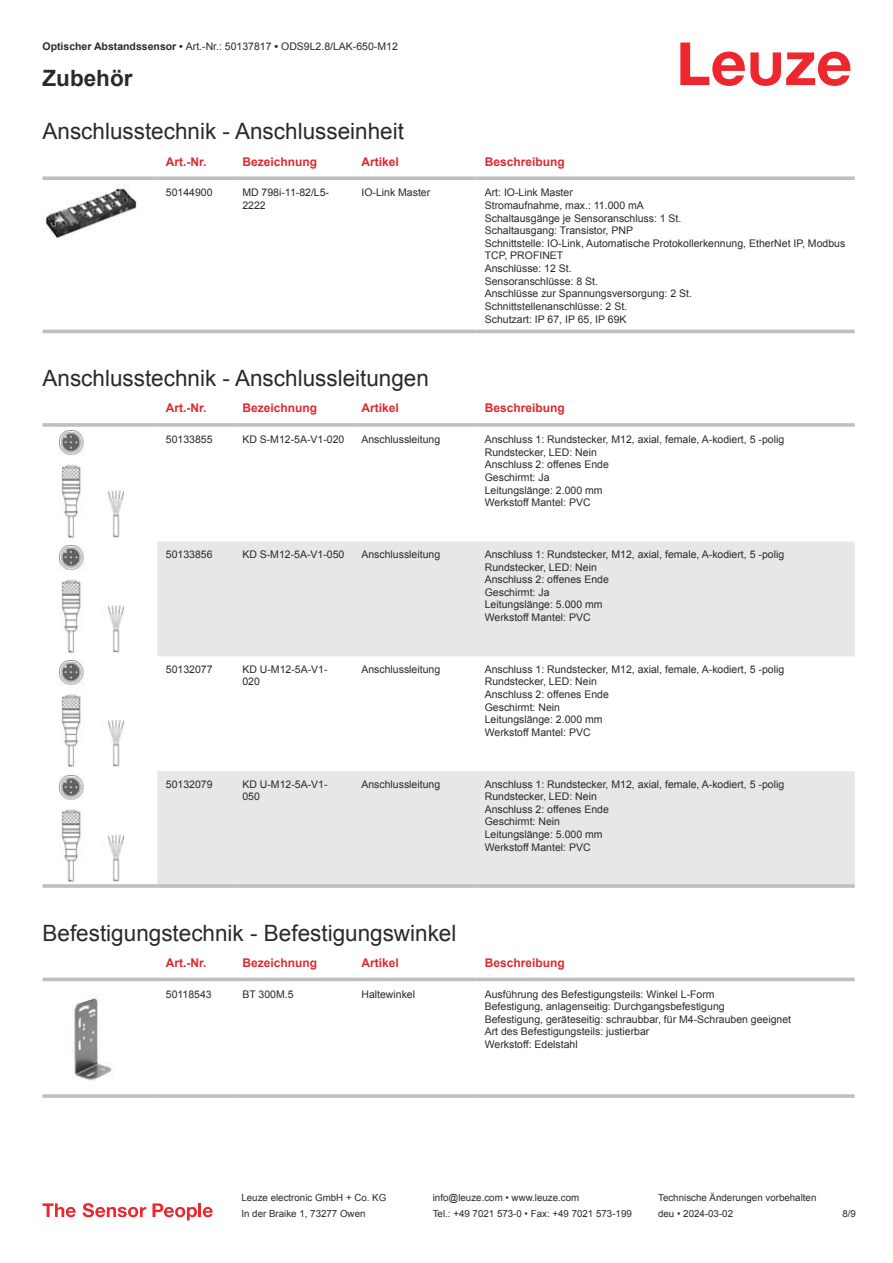
<style>
.page{position:relative;width:893px;height:1263px;background:#fff}
.page>*{position:absolute;margin:0;border:0;box-sizing:border-box;transform-origin:0 0}
.t1{font:22.5px "Arial";color:#2b292a}
.t2{font:700 22.5px "Arial";color:#2b292a}
.t3{font:700 12px "Arial";color:#db2a30}
.t4{font:10.5px/12.6px "Arial";color:#2b292a}
.t5{font:9.75px "Arial";color:#2b292a}
.s1{font-weight:700}
</style>
<div class="page">
<svg style="left:680px;top:43px;width:170px;height:43px"></svg>
<div style="left:43px;top:329px;width:812px;height:5px;background:#eeefef"></div>
<svg style="left:43px;top:176px;width:114px;height:4px"></svg>
<svg style="left:157px;top:176px;width:77px;height:4px"></svg>
<svg style="left:234px;top:176px;width:119px;height:4px"></svg>
<svg style="left:353px;top:176px;width:123px;height:4px"></svg>
<svg style="left:476px;top:176px;width:379px;height:4px;background:#c4c6c8"></svg>
<hr style="left:43px;top:330px;width:114px;height:3px;background:#bdbfc1">
<hr style="left:157px;top:330px;width:77px;height:3px;background:#bdbfc1">
<hr style="left:234px;top:330px;width:119px;height:3px;background:#bdbfc1">
<hr style="left:353px;top:330px;width:123px;height:3px;background:#bdbfc1">
<hr style="left:476px;top:330px;width:379px;height:3px;background:#bdbfc1">
<img style="left:43px;top:185px;width:94px;height:54px">
<svg style="left:157px;top:541px;width:698px;height:343px;fill:#e6e7e9"></svg>
<svg style="left:43px;top:423px;width:114px;height:4px"></svg>
<hr style="left:157px;top:423px;width:77px;height:4px;background:#c5c7c9">
<svg style="left:234px;top:423px;width:119px;height:4px"></svg>
<svg style="left:353px;top:423px;width:123px;height:4px"></svg>
<hr style="left:476px;top:423px;width:379px;height:4px;background:#c5c7c9">
<hr style="left:43px;top:884px;width:114px;height:4px;background:#c3c5c7">
<hr style="left:157px;top:884px;width:77px;height:4px;background:#c5c7c9">
<hr style="left:234px;top:884px;width:119px;height:4px;background:#bdbfc1">
<hr style="left:353px;top:884px;width:123px;height:4px;background:#bdbfc1">
<hr style="left:476px;top:884px;width:379px;height:4px;background:#c5c7c9">
<img style="left:59px;top:431px;width:65px;height:106px">
<img style="left:59px;top:546px;width:65px;height:106px">
<img style="left:59px;top:661px;width:65px;height:106px">
<img style="left:59px;top:775px;width:65px;height:107px">
<div style="left:43px;top:977px;width:812px;height:5px;background:#eeefef"></div>
<hr style="left:43px;top:978px;width:114px;height:3px;background:#bdbfc1">
<hr style="left:157px;top:978px;width:77px;height:3px;background:#bdbfc1">
<hr style="left:234px;top:978px;width:119px;height:3px;background:#bdbfc1">
<hr style="left:353px;top:978px;width:123px;height:3px;background:#bdbfc1">
<hr style="left:476px;top:978px;width:379px;height:3px;background:#bdbfc1">
<svg style="left:43px;top:1094px;width:114px;height:4px"></svg>
<hr style="left:157px;top:1094px;width:77px;height:4px;background:#c6c8ca">
<svg style="left:234px;top:1094px;width:119px;height:4px"></svg>
<svg style="left:353px;top:1094px;width:123px;height:4px"></svg>
<hr style="left:476px;top:1094px;width:379px;height:4px;background:#c6c8ca">
<img style="left:72px;top:997px;width:41px;height:84px">
<svg style="left:43px;top:1203px;width:33px;height:14px"></svg>
<svg style="left:83px;top:1203px;width:63px;height:14px"></svg>
<svg style="left:153px;top:1203px;width:44px;height:17px"></svg>
<hr style="left:198px;top:1203px;width:3px;height:14px;background:#ed272d">
<svg style="left:203px;top:1207px;width:10px;height:10px"></svg>
<p class="t4" style="left:43px;top:41px;width:357px"><span class="s1">Optischer Abstandssensor •</span> Art.-Nr.: 50137817 <span class="s1">•</span> ODS9L2.8/LAK-650-M12</p>
<h1 class="t2" style="left:43px;top:70px;width:92px">Zubehör</h1>
<h1 class="t1" style="left:43px;top:123px;width:363px">Anschlusstechnik - Anschlusseinheit</h1>
<p class="t3" style="left:166px;top:157px;width:42px">Art.-Nr.</p>
<p class="t3" style="left:242px;top:157px;width:76px">Bezeichnung</p>
<p class="t3" style="left:361px;top:157px;width:39px">Artikel</p>
<p class="t3" style="left:485px;top:157px;width:82px">Beschreibung</p>
<p class="t4" style="left:166px;top:187px;width:48px">50144900</p>
<p class="t4" style="left:242px;top:187px;width:88px">MD 798i-11-82/L5-<br>2222</p>
<p class="t4" style="left:361px;top:187px;width:70px">IO-Link Master</p>
<p class="t4" style="left:485px;top:187px;width:362px">Art: IO-Link Master<br>Stromaufnahme, max.: 11.000 mA<br>Schaltausgänge je Sensoranschluss: 1 St.<br>Schaltausgang: Transistor, PNP<br>Schnittstelle: IO-Link, Automatische Protokollerkennung, EtherNet IP, Modbus TCP, PROFINET<br>Anschlüsse: 12 St.<br>Sensoranschlüsse: 8 St.<br>Anschlüsse zur Spannungsversorgung: 2 St.<br>Schnittstellenanschlüsse: 2 St.<br>Schutzart: IP 67, IP 65, IP 69K</p>
<h1 class="t1" style="left:43px;top:370px;width:388px">Anschlusstechnik - Anschlussleitungen</h1>
<p class="t3" style="left:166px;top:403px;width:42px">Art.-Nr.</p>
<p class="t3" style="left:242px;top:403px;width:76px">Bezeichnung</p>
<p class="t3" style="left:361px;top:403px;width:39px">Artikel</p>
<p class="t3" style="left:485px;top:403px;width:82px">Beschreibung</p>
<p class="t4" style="left:166px;top:434px;width:48px">50133855</p>
<p class="t4" style="left:242px;top:434px;width:104px">KD S-M12-5A-V1- 020</p>
<p class="t4" style="left:361px;top:434px;width:80px">Anschlussleitung</p>
<p class="t4" style="left:485px;top:434px;width:301px">Anschluss 1: Rundstecker, M12, axial, female, A-kodiert, 5 -polig<br>Rundstecker, LED: Nein<br>Anschluss 2: offenes Ende<br>Geschirmt: Ja<br>Leitungslänge: 2.000 mm<br>Werkstoff Mantel: PVC</p>
<p class="t4" style="left:166px;top:549px;width:48px">50133856</p>
<p class="t4" style="left:242px;top:549px;width:104px">KD S-M12-5A-V1- 050</p>
<p class="t4" style="left:361px;top:549px;width:80px">Anschlussleitung</p>
<p class="t4" style="left:485px;top:549px;width:301px">Anschluss 1: Rundstecker, M12, axial, female, A-kodiert, 5 -polig<br>Rundstecker, LED: Nein<br>Anschluss 2: offenes Ende<br>Geschirmt: Ja<br>Leitungslänge: 5.000 mm<br>Werkstoff Mantel: PVC</p>
<p class="t4" style="left:166px;top:664px;width:48px">50132077</p>
<p class="t4" style="left:242px;top:664px;width:87px">KD U-M12-5A-V1-<br>020</p>
<p class="t4" style="left:361px;top:664px;width:80px">Anschlussleitung</p>
<p class="t4" style="left:485px;top:664px;width:301px">Anschluss 1: Rundstecker, M12, axial, female, A-kodiert, 5 -polig<br>Rundstecker, LED: Nein<br>Anschluss 2: offenes Ende<br>Geschirmt: Nein<br>Leitungslänge: 2.000 mm<br>Werkstoff Mantel: PVC</p>
<p class="t4" style="left:166px;top:778px;width:48px">50132079</p>
<p class="t4" style="left:242px;top:778px;width:87px">KD U-M12-5A-V1-<br>050</p>
<p class="t4" style="left:361px;top:778px;width:80px">Anschlussleitung</p>
<p class="t4" style="left:485px;top:778px;width:301px">Anschluss 1: Rundstecker, M12, axial, female, A-kodiert, 5 -polig<br>Rundstecker, LED: Nein<br>Anschluss 2: offenes Ende<br>Geschirmt: Nein<br>Leitungslänge: 5.000 mm<br>Werkstoff Mantel: PVC</p>
<h1 class="t1" style="left:43px;top:924px;width:415px">Befestigungstechnik - Befestigungswinkel</h1>
<p class="t3" style="left:166px;top:958px;width:42px">Art.-Nr.</p>
<p class="t3" style="left:242px;top:958px;width:76px">Bezeichnung</p>
<p class="t3" style="left:361px;top:958px;width:39px">Artikel</p>
<p class="t3" style="left:485px;top:958px;width:82px">Beschreibung</p>
<p class="t4" style="left:166px;top:989px;width:47px">50118543</p>
<p class="t4" style="left:242px;top:989px;width:53px">BT 300M.5</p>
<p class="t4" style="left:361px;top:989px;width:55px">Haltewinkel</p>
<p class="t4" style="left:485px;top:989px;width:308px">Ausführung des Befestigungsteils: Winkel L-Form<br>Befestigung, anlagenseitig: Durchgangsbefestigung<br>Befestigung, geräteseitig: schraubbar, für M4-Schrauben geeignet Art des Befestigungsteils: justierbar<br>Werkstoff: Edelstahl</p>
<p class="t5" style="left:241px;top:1194px;width:146px">Leuze electronic GmbH + Co. KG</p>
<p class="t5" style="left:433px;top:1194px;width:148px">info@leuze.com • www.leuze.com</p>
<p class="t5" style="left:658px;top:1194px;width:160px">Technische Änderungen vorbehalten</p>
<p class="t5" style="left:241px;top:1210px;width:126px">In der Braike 1, 73277 Owen</p>
<p class="t5" style="left:433px;top:1210px;width:201px">Tel.: +49 7021 573-0 • Fax: +49 7021 573-199</p>
<p class="t5" style="left:658px;top:1210px;width:76px">deu • 2024-03-02</p>
<p class="t5" style="left:842px;top:1210px;width:15px">8 /9</p>
</div>
